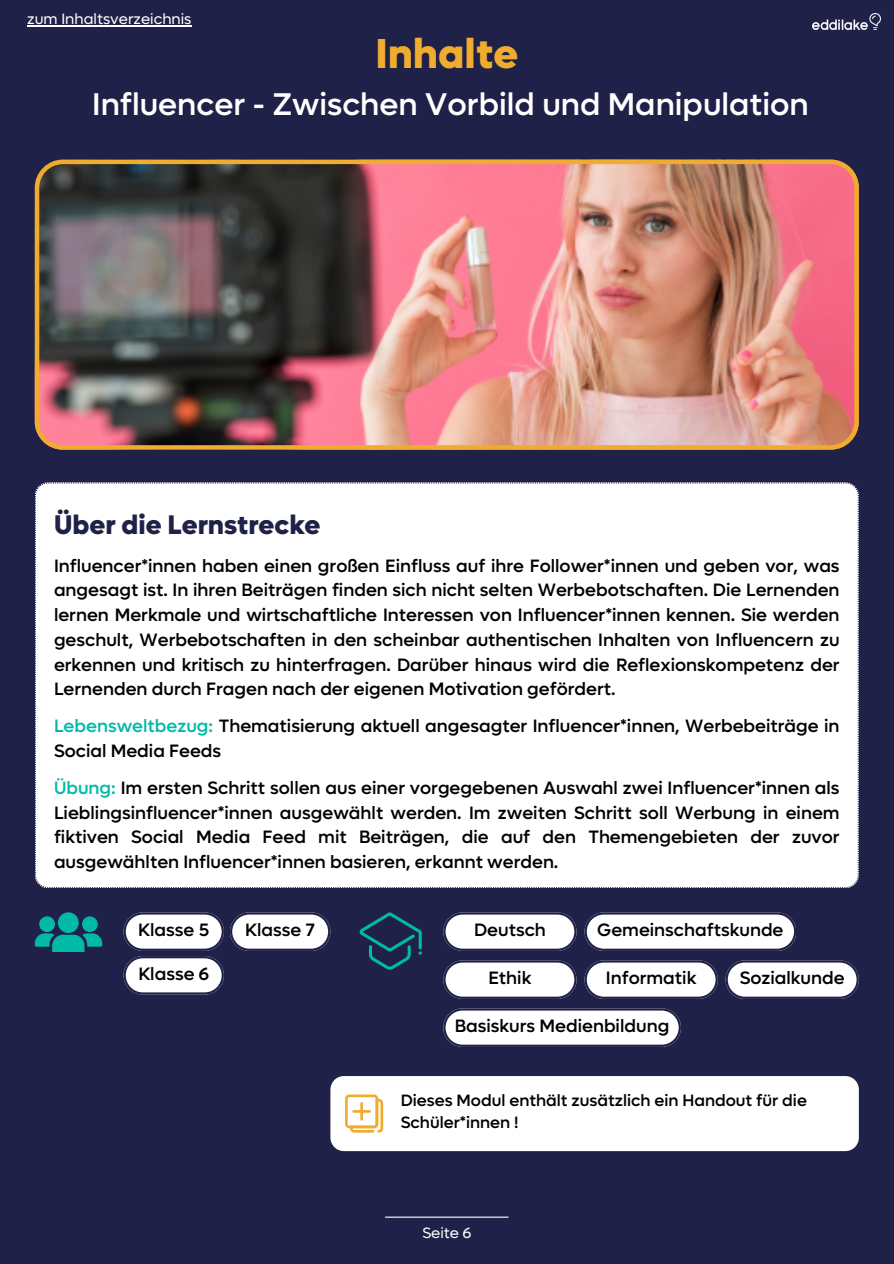
<style>
.page{position:relative;width:894px;height:1264px;background:#fff}
.page>*{position:absolute;margin:0;border:0;box-sizing:border-box;transform-origin:0 0}
.t1{font:800 42px "Lufga";color:#efac2f}
.t2{font:500 31.5px "Lufga";color:#fff}
.t3{font:800 27px "Lufga";color:#202148}
.t4{font:500 18px/24.8px "Lufga";color:#000;text-align:justify}
.t5{font:500 16.5px/22.5px "Lufga";color:#000}
.t6{font:15px "Lufga";color:#fff}
.s1{color:#00baa7}
</style>
<div class="page">
<div style="left:0;top:0;width:893px;height:1263px;background:#202148"></div>
<div style="left:35px;top:482px;width:823px;height:406px;background:#fff"></div>
<div style="left:39px;top:916px;width:16px;height:16px;background:#00baa7;border-radius:50%"></div>
<div style="left:82px;top:916px;width:16px;height:16px;background:#00baa7;border-radius:50%"></div>
<div style="left:58px;top:912px;width:21px;height:21px;background:#00baa7;border-radius:50%"></div>
<svg style="left:35px;top:933px;width:67px;height:18px"></svg>
<svg style="left:359px;top:912px;width:62px;height:57px"></svg>
<svg style="left:584px;top:912px;width:212px;height:38px;background:#dddee3"></svg>
<svg style="left:123px;top:912px;width:101px;height:38px;background:#d1d1d9"></svg>
<svg style="left:123px;top:956px;width:101px;height:38px"></svg>
<svg style="left:230px;top:912px;width:100px;height:38px;background:#d2d2da"></svg>
<svg style="left:443px;top:1008px;width:237px;height:38px;background:#dfe0e5"></svg>
<svg style="left:443px;top:912px;width:133px;height:38px;background:#d8d8df"></svg>
<svg style="left:443px;top:960px;width:133px;height:38px;background:#d8d8df"></svg>
<svg style="left:584px;top:960px;width:133px;height:38px;background:#d8d8df"></svg>
<svg style="left:725px;top:960px;width:133px;height:38px;background:#d8d8df"></svg>
<img style="left:35px;top:160px;width:823px;height:289px">
<img style="left:812px;top:13px;width:67px;height:16px">
<hr style="left:385px;top:1216px;width:123px;height:1px;background:#fff">
<hr style="left:27px;top:26px;width:164px;height:1px;background:#fff">
<div style="left:330px;top:1076px;width:528px;height:75px;background:#fff;border-radius:14px"></div>
<svg style="left:345px;top:1094px;width:38px;height:38px"></svg>
<h4 class="t6" style="left:27px;top:10px;width:166px">zum Inhaltsverzeichnis</h4>
<h4 class="t1" style="left:375px;top:27px;width:144px">Inhalte</h4>
<h4 class="t2" style="left:92px;top:91px;width:718px">Influencer - Zwischen Vorbild und Manipulation</h4>
<p class="t3" style="left:54px;top:508px;width:268px">Über die Lernstrecke</p>
<h1 class="t4" style="left:54px;top:554px;width:786px">Influencer*innen haben einen großen Einfluss auf ihre Follower*innen und geben vor, was angesagt ist. In ihren Beiträgen finden sich nicht selten Werbebotschaften. Die Lernenden lernen Merkmale und wirtschaftliche Interessen von Influencer*innen kennen. Sie werden geschult, Werbebotschaften in den scheinbar authentischen Inhalten von Influencern zu erkennen und kritisch zu hinterfragen. Darüber hinaus wird die Reflexionskompetenz der Lernenden durch Fragen nach der eigenen Motivation gefördert.</h1>
<p class="t4" style="left:54px;top:714px;width:786px"><span class="s1">Lebensweltbezug:</span> Thematisierung aktuell angesagter Influencer*innen, Werbebeiträge in<br>Social Media Feeds</p>
<h2 class="t4" style="left:54px;top:776px;width:786px"><span class="s1">Übung:</span> Im ersten Schritt sollen aus einer vorgegebenen Auswahl zwei Influencer*innen als Lieblingsinfluencer*innen ausgewählt werden. Im zweiten Schritt soll Werbung in einem fiktiven Social Media Feed mit Beiträgen, die auf den Themengebieten der zuvor ausgewählten Influencer*innen basieren, erkannt werden.</h2>
<h3 class="t4" style="left:138px;top:918px;width:72px">Klasse 5</h3>
<p class="t4" style="left:597px;top:918px;width:188px">Gemeinschaftskunde</p>
<h4 class="t4" style="left:138px;top:962px;width:72px">Klasse 6</h4>
<h4 class="t4" style="left:245px;top:918px;width:71px">Klasse 7</h4>
<p class="t4" style="left:474px;top:918px;width:73px">Deutsch</p>
<h4 class="t4" style="left:488px;top:966px;width:44px">Ethik</h4>
<h4 class="t4" style="left:605px;top:966px;width:92px">Informatik</h4>
<h4 class="t4" style="left:739px;top:966px;width:106px">Sozialkunde</h4>
<h4 class="t4" style="left:455px;top:1014px;width:216px">Basiskurs Medienbildung</h4>
<h4 class="t5" style="left:400px;top:1089px;width:407px">Dieses Modul enthält zusätzlich ein Handout für die<br>Schüler*innen !</h4>
<h4 class="t6" style="left:422px;top:1223px;width:50px">Seite 6</h4>
</div>
